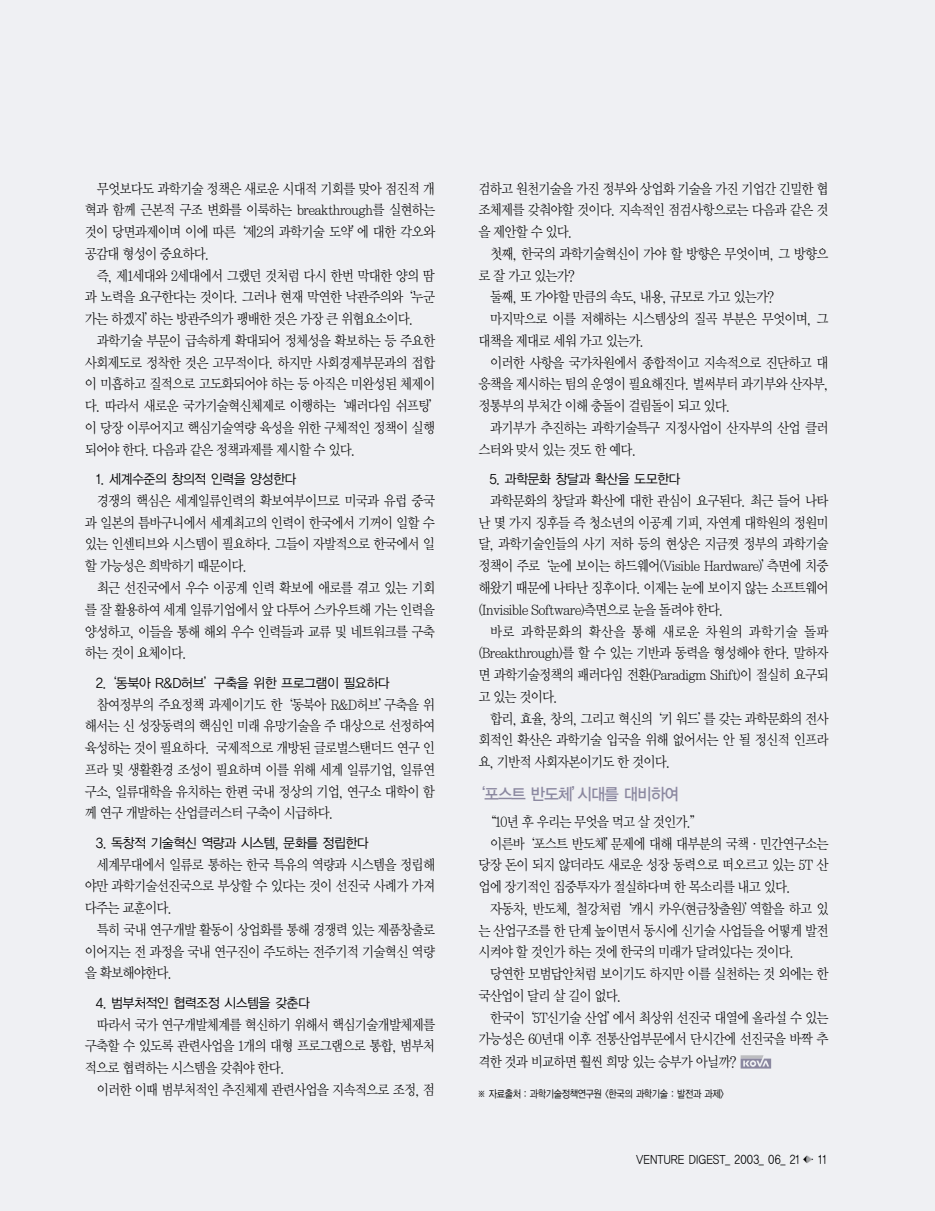
<style>
.page{position:relative;width:935px;height:1211px;background:#fff}
.page>*{position:absolute;margin:0;border:0;box-sizing:border-box;transform-origin:0 0}
.t1{font:16.5px "YGO13";letter-spacing:-.135em;color:#8b88a0;scale:.95 1}
.t2{font:14.25px/21.8px "Y Mj O12";letter-spacing:-.115em;color:#000;text-align:justify;scale:.9 1}
.t3{font:13.5px "YGO12";letter-spacing:-.11em;color:#000;scale:.95 1}
.t4{font:12px "YGO12";letter-spacing:-.06em;color:#000;scale:.85 1}
.t5{font:10.5px "YGO12";letter-spacing:-.11em;color:#000;scale:.85 1}
</style>
<div class="page">
<div style="left:0;top:0;width:934px;height:1210px;background:#eff0f3"></div>
<svg style="left:740px;top:1055px;width:31px;height:13px"></svg>
<p class="t2" style="left:84px;top:178px;width:391px;text-indent:12px">무엇보다도 과학기술 정책은 새로운 시대적 기회를 맞아 점진적 개 혁과 함께 근본적 구조 변화를 이룩하는 breakthrough를 실현하는 것이 당면과제이며 이에 따른‘제2의 과학기술 도약’에 대한 각오와 공감대 형성이 중요하다.</p>
<p class="t2" style="left:84px;top:265px;width:391px;text-indent:12px">즉, 제1세대와 2세대에서 그랬던 것처럼 다시 한번 막대한 양의 땀 과 노력을 요구한다는 것이다. 그러나 현재 막연한 낙관주의와‘누군 가는 하겠지’하는 방관주의가 팽배한 것은 가장 큰 위협요소이다.</p>
<p class="t2" style="left:84px;top:330px;width:398px;text-align:left;text-indent:12px">과학기술 부문이 급속하게 확대되어 정체성을 확보하는 등 주요한 사회제도로 정착한 것은 고무적이다. 하지만 사회경제부문과의 접합 이 미흡하고 질적으로 고도화되어야 하는 등 아직은 미완성된 체제이 다. 따라서 새로운 국가기술혁신체제로 이행하는‘패러다임 쉬프팅’ 이 당장 이루어지고 핵심기술역량 육성을 위한 구체적인 정책이 실행 되어야 한다. 다음과 같은 정책과제를 제시할 수 있다.</p>
<p class="t3" style="left:96px;top:473px;width:213px">1. 세계수준의 창의적 인력을 양성한다</p>
<p class="t2" style="left:84px;top:490px;width:391px;text-indent:12px">경쟁의 핵심은 세계일류인력의 확보여부이므로 미국과 유럽 중국 과 일본의 틈바구니에서 세계최고의 인력이 한국에서 기꺼이 일할 수 있는 인센티브와 시스템이 필요하다. 그들이 자발적으로 한국에서 일 할 가능성은 희박하기 때문이다.</p>
<p class="t2" style="left:84px;top:577px;width:391px;text-indent:12px">최근 선진국에서 우수 이공계 인력 확보에 애로를 겪고 있는 기회 를 잘 활용하여 세계 일류기업에서 앞 다투어 스카우트해 가는 인력을 양성하고, 이들을 통해 해외 우수 인력들과 교류 및 네트워크를 구축 하는 것이 요체이다.</p>
<p class="t3" style="left:96px;top:677px;width:312px">2. ‘동북아 R&amp;D허브’구축을 위한 프로그램이 필요하다</p>
<p class="t2" style="left:84px;top:694px;width:391px;text-indent:12px">참여정부의 주요정책 과제이기도 한‘동북아 R&amp;D허브’구축을 위 해서는 신 성장동력의 핵심인 미래 유망기술을 주 대상으로 선정하여 육성하는 것이 필요하다. 국제적으로 개방된 글로벌스탠더드 연구 인 프라 및 생활환경 조성이 필요하며 이를 위해 세계 일류기업, 일류연 구소, 일류대학을 유치하는 한편 국내 정상의 기업, 연구소 대학이 함 께 연구 개발하는 산업클러스터 구축이 시급하다.</p>
<p class="t3" style="left:96px;top:837px;width:290px">3. 독창적 기술혁신 역량과 시스템, 문화를 정립한다</p>
<p class="t2" style="left:84px;top:854px;width:391px;text-indent:12px">세계무대에서 일류로 통하는 한국 특유의 역량과 시스템을 정립해 야만 과학기술선진국으로 부상할 수 있다는 것이 선진국 사례가 가져 다주는 교훈이다.</p>
<p class="t2" style="left:84px;top:919px;width:391px;text-indent:12px">특히 국내 연구개발 활동이 상업화를 통해 경쟁력 있는 제품창출로 이어지는 전 과정을 국내 연구진이 주도하는 전주기적 기술혁신 역량 을 확보해야한다.</p>
<p class="t3" style="left:96px;top:997px;width:228px">4. 범부처적인 협력조정 시스템을 갖춘다</p>
<p class="t2" style="left:84px;top:1014px;width:391px;text-indent:12px">따라서 국가 연구개발체계를 혁신하기 위해서 핵심기술개발체제를 구축할 수 있도록 관련사업을 1개의 대형 프로그램으로 통합, 범부처 적으로 협력하는 시스템을 갖춰야 한다.</p>
<p class="t2" style="left:96px;top:1079px;width:378px">이러한 이때 범부처적인 추진체제 관련사업을 지속적으로 조정, 점</p>
<p class="t2" style="left:478px;top:178px;width:391px">검하고 원천기술을 가진 정부와 상업화 기술을 가진 기업간 긴밀한 협 조체제를 갖춰야할 것이다. 지속적인 점검사항으로는 다음과 같은 것 을 제안할 수 있다.</p>
<p class="t2" style="left:490px;top:243px;width:378px">첫째, 한국의 과학기술혁신이 가야 할 방향은 무엇이며, 그 방향으</p>
<p class="t2" style="left:478px;top:265px;width:110px">로 잘 가고 있는가?</p>
<p class="t2" style="left:490px;top:287px;width:317px">둘째, 또 가야할 만큼의 속도, 내용, 규모로 가고 있는가?</p>
<p class="t2" style="left:490px;top:309px;width:378px">마지막으로 이를 저해하는 시스템상의 질곡 부분은 무엇이며, 그</p>
<p class="t2" style="left:478px;top:330px;width:187px">대책을 제대로 세워 가고 있는가.</p>
<p class="t2" style="left:490px;top:352px;width:378px">이러한 사항을 국가차원에서 종합적이고 지속적으로 진단하고 대</p>
<p class="t2" style="left:478px;top:374px;width:391px">응책을 제시하는 팀의 운영이 필요해진다. 벌써부터 과기부와 산자부,</p>
<p class="t2" style="left:478px;top:396px;width:282px">정통부의 부처간 이해 충돌이 걸림돌이 되고 있다.</p>
<p class="t2" style="left:490px;top:417px;width:378px">과기부가 추진하는 과학기술특구 지정사업이 산자부의 산업 클러</p>
<p class="t2" style="left:478px;top:439px;width:178px">스터와 맞서 있는 것도 한 예다.</p>
<p class="t3" style="left:489px;top:473px;width:203px">5. 과학문화 창달과 확산을 도모한다</p>
<p class="t2" style="left:478px;top:490px;width:391px;text-indent:12px">과학문화의 창달과 확산에 대한 관심이 요구된다. 최근 들어 나타 난 몇 가지 징후들 즉 청소년의 이공계 기피, 자연계 대학원의 정원미 달, 과학기술인들의 사기 저하 등의 현상은 지금껏 정부의 과학기술 정책이 주로‘눈에 보이는 하드웨어(Visible Hardware)’측면에 치중 해왔기 때문에 나타난 징후이다. 이제는 눈에 보이지 않는 소프트웨어 (Invisible Software)측면으로 눈을 돌려야 한다.</p>
<p class="t2" style="left:478px;top:621px;width:391px;text-indent:12px">바로 과학문화의 확산을 통해 새로운 차원의 과학기술 돌파 (Breakthrough)를 할 수 있는 기반과 동력을 형성해야 한다. 말하자 면 과학기술정책의 패러다임 전환(Paradigm Shift)이 절실히 요구되 고 있는 것이다.</p>
<p class="t2" style="left:478px;top:708px;width:391px;text-indent:12px">합리, 효율, 창의, 그리고 혁신의‘키 워드’를 갖는 과학문화의 전사 회적인 확산은 과학기술 입국을 위해 없어서는 안 될 정신적 인프라 요, 기반적 사회자본이기도 한 것이다.</p>
<p class="t1" style="left:470px;top:786px;width:222px">‘포스트 반도체’시대를 대비하여</p>
<p class="t2" style="left:483px;top:811px;width:245px">“10년 후 우리는 무엇을 먹고 살 것인가.”</p>
<p class="t2" style="left:490px;top:833px;width:378px">이른바‘포스트 반도체’문제에 대해 대부분의 국책∙민간연구소는</p>
<p class="t2" style="left:478px;top:855px;width:391px">당장 돈이 되지 않더라도 새로운 성장 동력으로 떠오르고 있는 5T 산</p>
<p class="t2" style="left:478px;top:876px;width:349px">업에 장기적인 집중투자가 절실하다며 한 목소리를 내고 있다.</p>
<p class="t2" style="left:490px;top:898px;width:378px">자동차, 반도체, 철강처럼‘캐시 카우(현금창출원)’역할을 하고 있</p>
<p class="t2" style="left:478px;top:920px;width:391px">는 산업구조를 한 단계 높이면서 동시에 신기술 사업들을 어떻게 발전</p>
<p class="t2" style="left:478px;top:942px;width:353px">시켜야 할 것인가 하는 것에 한국의 미래가 달려있다는 것이다.</p>
<p class="t2" style="left:490px;top:963px;width:378px">당연한 모범답안처럼 보이기도 하지만 이를 실천하는 것 외에는 한</p>
<p class="t2" style="left:478px;top:985px;width:161px">국산업이 달리 살 길이 없다.</p>
<p class="t2" style="left:490px;top:1007px;width:378px">한국이‘5T신기술 산업’에서 최상위 선진국 대열에 올라설 수 있는</p>
<p class="t2" style="left:478px;top:1029px;width:391px">가능성은 60년대 이후 전통산업부문에서 단시간에 선진국을 바짝 추</p>
<p class="t2" style="left:478px;top:1051px;width:289px">격한 것과 비교하면 훨씬 희망 있는 승부가 아닐까?</p>
<p class="t5" style="left:477px;top:1089px;width:292px">※ 자료출처 : 과학기술정책연구원 &lt;한국의 과학기술 : 발전과 과제&gt;</p>
<p class="t4" style="left:636px;top:1153px;width:194px">VENTURE DIGEST_ 2003_ 06_ 21</p>
<p class="t4" style="left:817px;top:1153px;width:12px">11</p>
</div>
